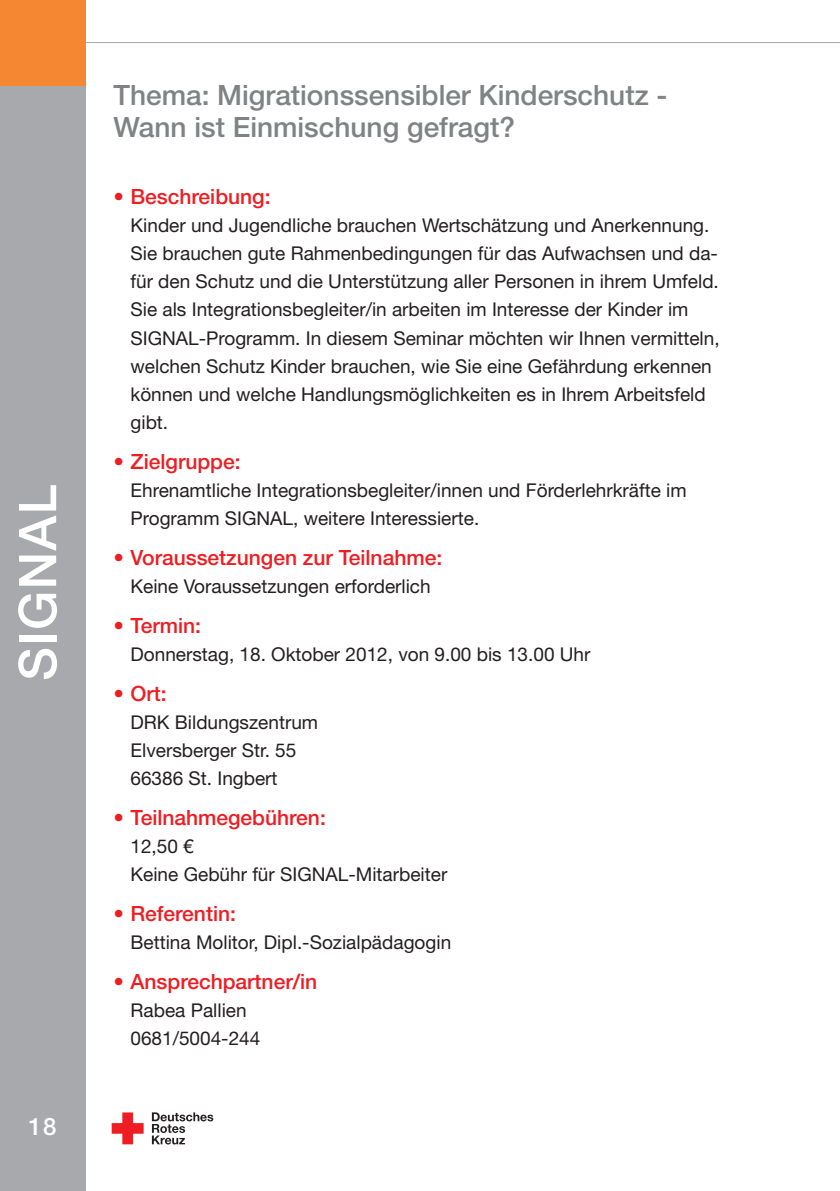
<style>
.page{position:relative;width:840px;height:1191px;background:#fff}
.page>*{position:absolute;margin:0;border:0;box-sizing:border-box;transform-origin:0 0}
.t1{font:500 52px "Helvetica Neue LT";letter-spacing:.025em;color:#fff}
.t2{font:500 28px/32px "Helvetica Neue LT";color:#808285}
.t3{font:500 24px "Helvetica Neue LT";color:#fff}
.t4{font:500 21px "Helvetica Neue LT";color:#ee1d23}
.t5{font:19px/28px "Helvetica Neue LT";color:#231f20}
</style>
<div class="page">
<div style="left:0;top:0;width:85px;height:1191px;background:#a8a9ad"></div>
<svg style="left:112px;top:1112px;width:31px;height:32px"></svg>
<svg style="left:152px;top:1112px;width:61px;height:32px"></svg>
<div style="left:0;top:0;width:85px;height:85px;background:#f58632"></div>
<hr style="left:85px;top:42px;width:754px;height:1px;background:#a8a9ad">
<h1 class="t1" style="left:19px;top:681px;width:198px;rotate:-90deg">SIGNAL</h1>
<p class="t3" style="left:29px;top:1118px;width:29px">18</p>
<h2 class="t2" style="left:113px;top:82px;width:555px">Thema: Migrationssensibler Kinderschutz -<br>Wann ist Einmischung gefragt?</h2>
<p class="t4" style="left:113px;top:189px;width:158px">• Beschreibung:</p>
<p class="t5" style="left:130px;top:213px;width:590px">Kinder und Jugendliche brauchen Wertschätzung und Anerkennung.<br>Sie brauchen gute Rahmenbedingungen für das Aufwachsen und da&shy;für den Schutz und die Unterstützung aller Personen in ihrem Umfeld.<br>Sie als Integrationsbegleiter/in arbeiten im Interesse der Kinder im SIGNAL-Programm. In diesem Seminar möchten wir Ihnen vermitteln, welchen Schutz Kinder brauchen, wie Sie eine Gefährdung erkennen können und welche Handlungsmöglichkeiten es in Ihrem Arbeitsfeld gibt.</p>
<p class="t4" style="left:113px;top:453px;width:128px">• Zielgruppe:</p>
<p class="t5" style="left:130px;top:477px;width:557px">Ehrenamtliche Integrationsbegleiter/innen und Förderlehrkräfte im<br>Programm SIGNAL, weitere Interessierte.</p>
<p class="t4" style="left:113px;top:549px;width:330px">• Voraussetzungen zur Teilnahme:</p>
<p class="t5" style="left:130px;top:573px;width:301px">Keine Voraussetzungen erforderlich</p>
<p class="t4" style="left:113px;top:617px;width:89px">• Termin:</p>
<p class="t5" style="left:130px;top:641px;width:461px">Donnerstag, 18. Oktober 2012, von 9.00 bis 13.00 Uhr</p>
<p class="t4" style="left:113px;top:685px;width:55px">• Ort:</p>
<p class="t5" style="left:130px;top:709px;width:189px">DRK Bildungszentrum<br>Elversberger Str. 55<br>66386 St. Ingbert</p>
<p class="t4" style="left:113px;top:809px;width:214px">• Teilnahmegebühren:</p>
<p class="t5" style="left:130px;top:833px;width:318px">12,50 €<br>Keine Gebühr für SIGNAL-Mitarbeiter</p>
<p class="t4" style="left:113px;top:905px;width:124px">• Referentin:</p>
<p class="t5" style="left:130px;top:929px;width:322px">Bettina Molitor, Dipl.-Sozialpädagogin</p>
<p class="t4" style="left:113px;top:973px;width:205px">• Ansprechpartner/in</p>
<p class="t5" style="left:130px;top:997px;width:131px">Rabea Pallien<br>0681/5004-244</p>
</div>
